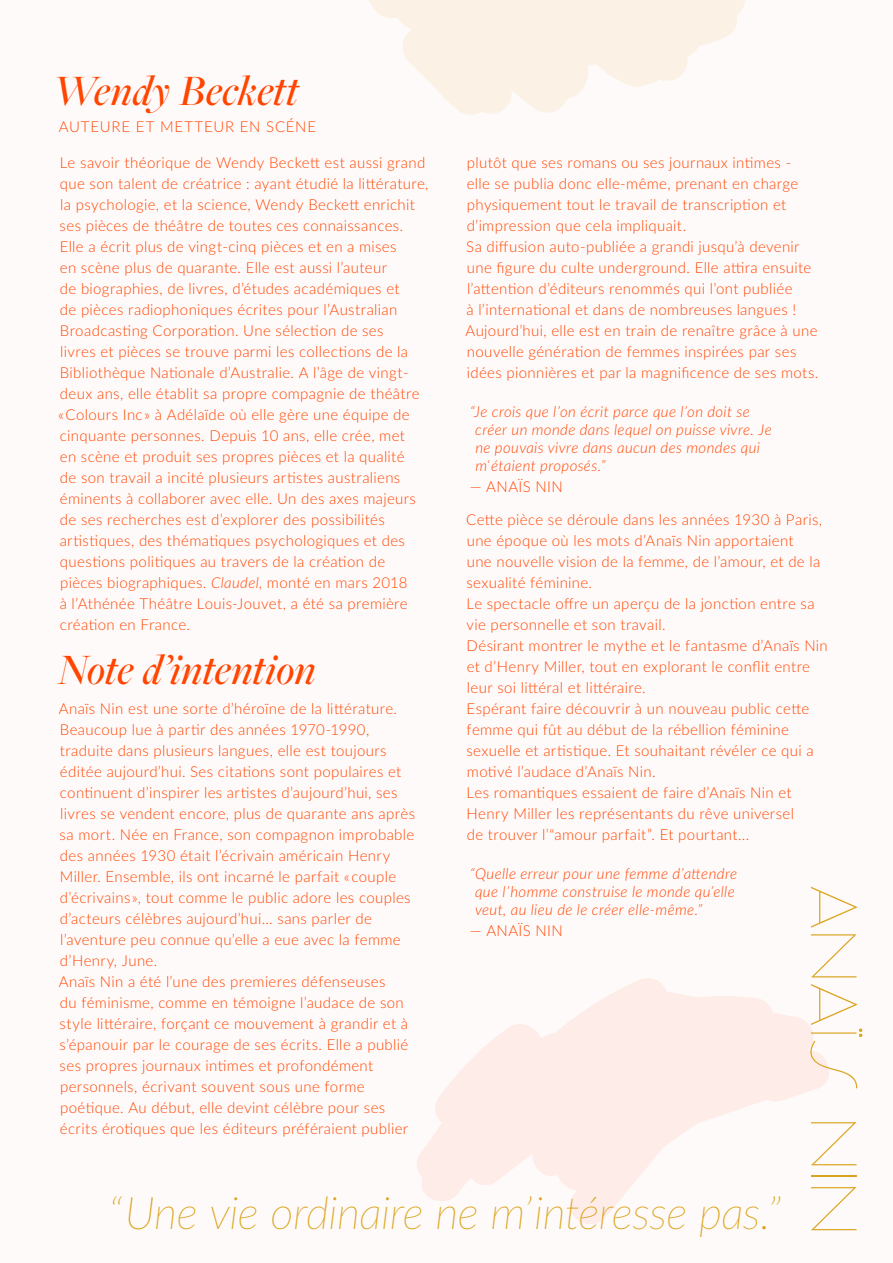
<style>
.page{position:relative;width:893px;height:1263px;background:#fffafa}
.page>*{position:absolute;margin:0;border:0;box-sizing:border-box;transform-origin:0 0}
.t1{font:60px "Deco Hotel JNL";letter-spacing:.045em;color:#daa520}
.t2{font:italic 100 45px "Lato";letter-spacing:-.01em;color:#daa520}
.t3{font:italic 500 45px "Freight Big Pro";letter-spacing:.005em;color:#ff4500}
.t4{font:300 15px/21px "Lato";letter-spacing:.025em;color:#ff4500}
.t5{font:italic 300 15px/18px "Lato";letter-spacing:.025em;color:#ff4500}
.t6{font:300 15px "Lato";letter-spacing:.055em;color:#ff4500}
.s1{font-style:italic}
</style>
<div class="page">
<svg style="left:417px;top:978px;width:412px;height:246px;fill:#feece8"></svg>
<svg style="left:369px;top:0;width:376px;height:115px"></svg>
<h2 class="t3" style="left:53px;top:61px;width:248px">Wendy Beckett</h2>
<p class="t6" style="left:59px;top:116px;width:259px">AUTEURE ET METTEUR EN SCÉNE</p>
<p class="t4" style="left:58px;top:152px;width:372px">Le savoir théorique de Wendy Beckett est aussi grand que son talent de créatrice : ayant étudié la littérature, la psychologie, et la science, Wendy Beckett enrichit ses pièces de théâtre de toutes ces connaissances.<br>Elle a écrit plus de vingt-cinq pièces et en a mises<br>en scène plus de quarante. Elle est aussi l’auteur<br>de biographies, de livres, d’études académiques et<br>de pièces radiophoniques écrites pour l’Australian Broadcasting Corporation. Une sélection de ses<br>livres et pièces se trouve parmi les collections de la Bibliothèque Nationale d’Australie. A l’âge de vingt&shy;deux ans, elle établit sa propre compagnie de théâtre<br>« Colours Inc » à Adélaïde où elle gère une équipe de cinquante personnes. Depuis 10 ans, elle crée, met<br>en scène et produit ses propres pièces et la qualité<br>de son travail a incité plusieurs artistes australiens éminents à collaborer avec elle. Un des axes majeurs de ses recherches est d’explorer des possibilités artistiques, des thématiques psychologiques et des questions politiques au travers de la création de pièces biographiques. <span class="s1">Claudel</span>, monté en mars 2018<br>à l’Athénée Théâtre Louis-Jouvet, a été sa première création en France.</p>
<h2 class="t3" style="left:58px;top:640px;width:259px">Note d’intention</h2>
<p class="t4" style="left:59px;top:698px;width:358px">Anaïs Nin est une sorte d’héroïne de la littérature.<br>Beaucoup lue à partir des années 1970-1990, traduite dans plusieurs langues, elle est toujours éditée aujourd’hui. Ses citations sont populaires et continuent d’inspirer les artistes d’aujourd’hui, ses livres se vendent encore, plus de quarante ans après sa mort. Née en France, son compagnon improbable des années 1930 était l’écrivain américain Henry Miller. Ensemble, ils ont incarné le parfait « couple d’écrivains », tout comme le public adore les couples d’acteurs célèbres aujourd’hui... sans parler de l’aventure peu connue qu’elle a eue avec la femme d’Henry, June.<br>Anaïs Nin a été l’une des premieres défenseuses<br>du féminisme, comme en témoigne l’audace de son style littéraire, forçant ce mouvement à grandir et à s’épanouir par le courage de ses écrits. Elle a publié ses propres journaux intimes et profondément personnels, écrivant souvent sous une forme poétique. Au début, elle devint célèbre pour ses écrits érotiques que les éditeurs préféraient publier</p>
<p class="t4" style="left:465px;top:152px;width:354px">plutôt que ses romans ou ses journaux intimes -<br>elle se publia donc elle-même, prenant en charge physiquement tout le travail de transcription et d’impression que cela impliquait.<br>Sa diffusion auto-publiée a grandi jusqu’à devenir une figure du culte underground. Elle attira ensuite l’attention d’éditeurs renommés qui l’ont publiée<br>à l’international et dans de nombreuses langues !<br>Aujourd’hui, elle est en train de renaître grâce à une nouvelle génération de femmes inspirées par ses idées pionnières et par la magnificence de ses mots.</p>
<p class="t5" style="left:475px;top:402px;width:298px;text-indent:-5px">“Je crois que l’on écrit parce que l’on doit se créer un monde dans lequel on puisse vivre. Je ne pouvais vivre dans aucun des mondes qui m‘étaient proposés.”</p>
<p class="t4" style="left:466px;top:470px;width:357px;line-height:33px">— ANAÏS NIN<br>Cette pièce se déroule dans les années 1930 à Paris,</p>
<p class="t4" style="left:466px;top:530px;width:363px">une époque où les mots d’Anaïs Nin apportaient<br>une nouvelle vision de la femme, de l’amour, et de la sexualité féminine.<br>Le spectacle offre un aperçu de la jonction entre sa vie personnelle et son travail.<br>Désirant montrer le mythe et le fantasme d’Anaïs Nin et d’Henry Miller, tout en explorant le conflit entre leur soi littéral et littéraire.<br>Espérant faire découvrir à un nouveau public cette femme qui fût au début de la rébellion féminine sexuelle et artistique. Et souhaitant révéler ce qui a motivé l’audace d’Anaïs Nin.<br>Les romantiques essaient de faire d’Anaïs Nin et Henry Miller les représentants du rêve universel<br>de trouver l’“amour parfait”. Et pourtant...</p>
<p class="t5" style="left:475px;top:864px;width:264px;text-indent:-5px">“Quelle erreur pour une femme d’attendre que l’homme construise le monde qu’elle veut, au lieu de le créer elle-même.”</p>
<p class="t4" style="left:470px;top:920px;width:94px">— ANAÏS NIN</p>
<h1 class="t1" style="left:866px;top:886px;width:349px;rotate:90deg">ANAÏS NIN</h1>
<h2 class="t2" style="left:109px;top:1182px;width:674px">“Une vie ordinaire ne m’intéresse pas.”</h2>
</div>
